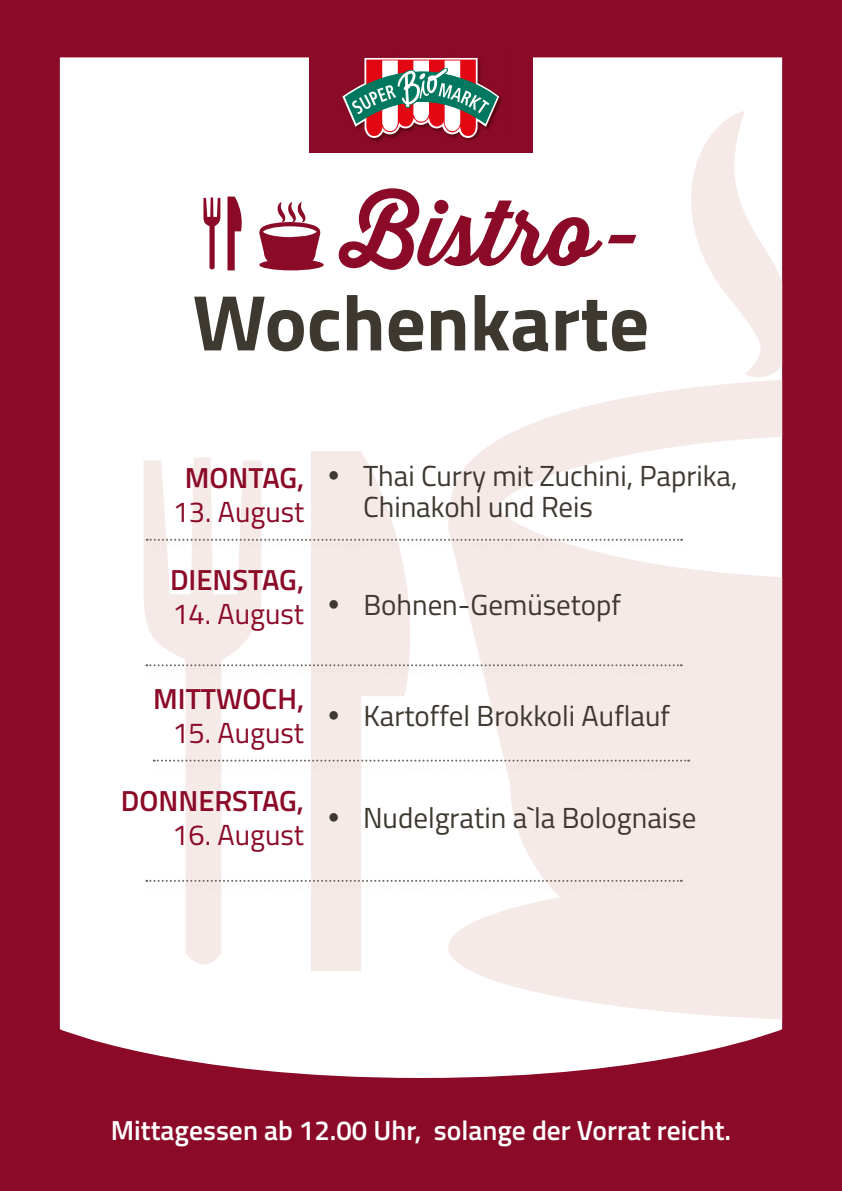
<style>
.page{position:relative;width:842px;height:1191px;background:#8b0a28}
.page>*{position:absolute;margin:0;border:0;box-sizing:border-box;transform-origin:0 0}
.t1{font:700 89.7px "Thirsty Script";color:#8b0a28}
.t2{font:700 79px "Titillium";color:#3e3930}
.t3{font:29px/31px "Titillium";color:#3e3930}
.t4{font:600 29px "Titillium";color:#8b0a28}
.t5{font:29px "Titillium";color:#8b0a28}
.t6{font:600 27.6px "Titillium";color:#fff}
</style>
<div class="page">
<div style="left:60px;top:57px;width:722px;height:1021px;background:#fff"></div>
<svg style="left:448px;top:377px;width:334px;height:644px;fill:#f6eae9"></svg>
<svg style="left:690px;top:111px;width:92px;height:267px"></svg>
<svg style="left:144px;top:457px;width:117px;height:521px;fill:#fff"></svg>
<svg style="left:311px;top:451px;width:119px;height:520px;fill:#f6eae9"></svg>
<div style="left:309px;top:0;width:223px;height:153px;background:#8b0a28"></div>
<img style="left:365px;top:57px;width:137px;height:85px">
<svg style="left:342px;top:58px;width:157px;height:80px"></svg>
<svg style="left:259px;top:202px;width:65px;height:68px"></svg>
<svg style="left:203px;top:197px;width:17px;height:74px"></svg>
<svg style="left:227px;top:196px;width:18px;height:74px"></svg>
<div style="left:142px;top:537px;width:549px;height:15px;background:#000;opacity:.13"></div>
<svg style="left:147px;top:539px;width:535px;height:2px"></svg>
<div style="left:142px;top:662px;width:549px;height:15px;background:#000;opacity:.13"></div>
<svg style="left:146px;top:664px;width:536px;height:2px"></svg>
<div style="left:149px;top:757px;width:549px;height:15px;background:#000;opacity:.13"></div>
<svg style="left:154px;top:759px;width:535px;height:2px"></svg>
<div style="left:142px;top:878px;width:549px;height:15px;background:#000;opacity:.13"></div>
<svg style="left:146px;top:880px;width:536px;height:2px"></svg>
<svg style="left:329px;top:471px;width:9px;height:9px"></svg>
<svg style="left:329px;top:812px;width:9px;height:9px"></svg>
<svg style="left:330px;top:711px;width:8px;height:8px"></svg>
<svg style="left:330px;top:600px;width:8px;height:9px"></svg>
<h1 class="t1" style="left:341px;top:166px;width:303px">Bistro-</h1>
<h2 class="t2" style="left:193px;top:262px;width:458px">Wochenkarte</h2>
<p class="t4" style="left:185px;top:455px;width:121px">MONTAG,</p>
<p class="t5" style="left:173px;top:490px;width:133px">13. August</p>
<p class="t4" style="left:170px;top:557px;width:136px">DIENSTAG,</p>
<p class="t5" style="left:172px;top:592px;width:133px">14. August</p>
<p class="t4" style="left:153px;top:676px;width:152px">MITTWOCH,</p>
<p class="t5" style="left:172px;top:711px;width:133px">15. August</p>
<p class="t4" style="left:121px;top:778px;width:185px">DONNERSTAG,</p>
<p class="t5" style="left:172px;top:813px;width:133px">16. August</p>
<p class="t3" style="left:363px;top:459px;width:376px">Thai Curry mit Zuchini, Paprika,<br>Chinakohl und Reis</p>
<p class="t3" style="left:363px;top:588px;width:259px">Bohnen-Gemüsetopf</p>
<p class="t3" style="left:363px;top:698px;width:308px">Kartoffel Brokkoli Auflauf</p>
<p class="t3" style="left:363px;top:800px;width:335px">Nudelgratin a`la Bolognaise</p>
<p class="t6" style="left:111px;top:1109px;width:622px">Mittagessen ab 12.00 Uhr, solange der Vorrat reicht.</p>
</div>
